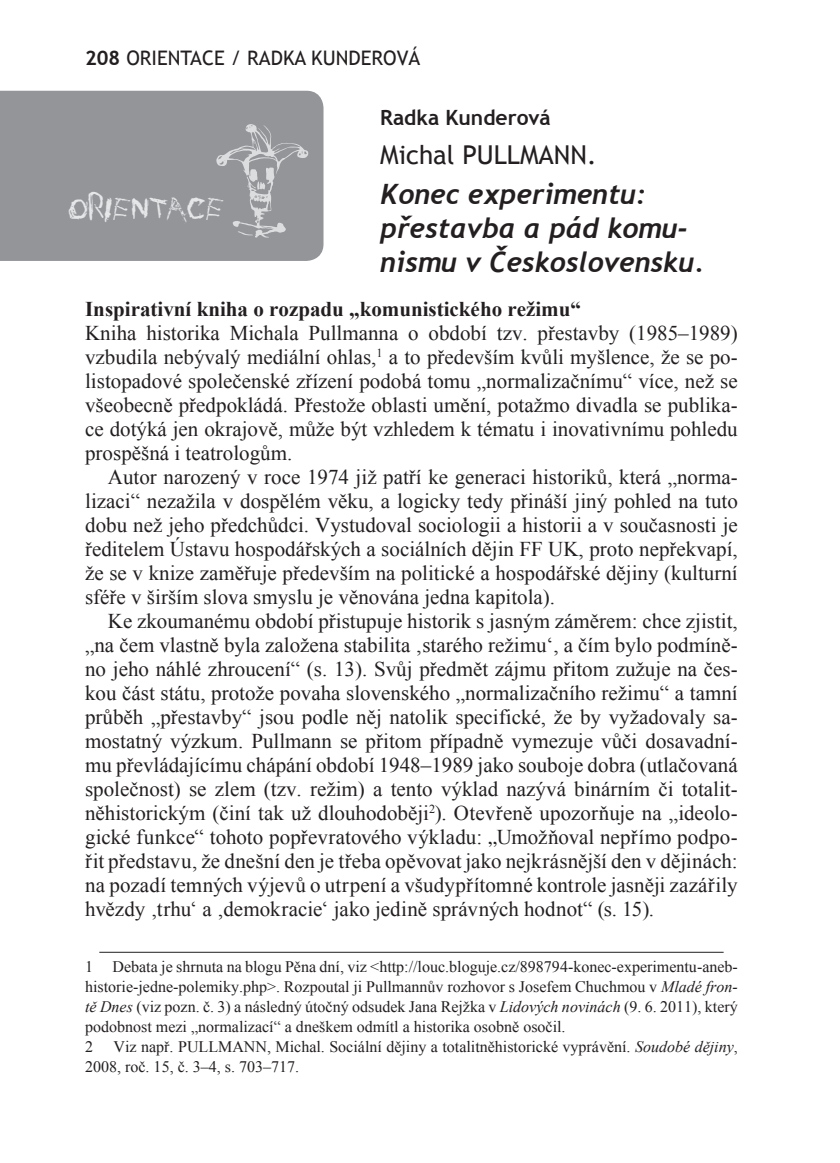
<style>
.page{position:relative;width:840px;height:1163px;background:#fff}
.page>*{position:absolute;margin:0;border:0;box-sizing:border-box;transform-origin:0 0}
.t1{font:36px "Nail Scratch";color:#e6e7e9}
.t2{font:italic 700 28px/34px "Trebuchet";color:#231f20}
.t3{font:26px "Trebuchet MS";color:#231f20}
.t4{font:21px/24px "Times New Roman";color:#231f20;text-align:justify}
.t5{font:700 21px "Times New Roman";color:#231f20}
.t6{font:700 21px "Trebuchet MS";color:#231f20}
.t7{font:20px "Trebuchet MS";color:#231f20}
.t8{font:16px/20px "Times New Roman";color:#231f20}
.s1{font-weight:700}
.s2{font-family:"Times"}
.s3{font-style:italic}
</style>
<div class="page">
<hr style="left:99px;top:951px;width:624px;height:1px;background:#231f20">
<div style="left:0;top:91px;width:323px;height:170px;background:#939598"></div>
<svg style="left:216px;top:124px;width:92px;height:114px;background:#9ea0a3"></svg>
<p class="t7" style="left:85px;top:46px;width:336px"><span class="s1">208</span> ORIENTACE / RADKA KUNDEROVÁ</p>
<h1 class="t1" style="left:68px;top:186px;width:157px">ORIENTACE</h1>
<p class="t6" style="left:380px;top:104px;width:172px">Radka Kunderová</p>
<p class="t3" style="left:380px;top:140px;width:218px">Michal PULLMANN.</p>
<h2 class="t2" style="left:380px;top:177px;width:325px">Konec experimentu: přestavba a pád komu&shy;nismu v Československu.</h2>
<p class="t5" style="left:85px;top:294px;width:497px">Inspirativní kniha o rozpadu „komunistického režimu“</p>
<p class="t4" style="left:85px;top:320px;width:653px">Kniha historika Michala Pullmanna o období tzv. přestavby (1985–1989) vzbudila nebývalý mediální ohlas,<sup>1</sup> a to především kvůli myšlence, že se po&shy;listopadové společenské zřízení podobá tomu „normalizačnímu“ více, než se všeobecně předpokládá. Přestože oblasti umění, potažmo divadla se publika&shy;ce dotýká jen okrajově, může být vzhledem k tématu i inovativnímu pohledu prospěšná i teatrologům.</p>
<p class="t4" style="left:85px;top:464px;width:654px;text-indent:23px">Autor narozený v roce 1974 již patří ke generaci historiků, která „norma&shy;lizaci“ nezažila v dospělém věku, a logicky tedy přináší jiný pohled na tuto dobu než jeho předchůdci. Vystudoval sociologii a historii a v současnosti je ředitelem Ústavu hospodářských a sociálních dějin FF UK, proto nepřekvapí, že se v knize zaměřuje především na politické a hospodářské dějiny (kulturní sféře v širším slova smyslu je věnována jedna kapitola).</p>
<p class="t4" style="left:85px;top:608px;width:653px;text-indent:23px">Ke zkoumanému období přistupuje historik s jasným záměrem: chce zjistit, „na čem vlastně byla založena stabilita ‚starého režimu‘, a čím bylo podmíně&shy;no jeho náhlé zhroucení“ (s. 13). Svůj předmět zájmu přitom zužuje na čes&shy;kou část státu, protože povaha slovenského „normalizačního režimu“ a tamní průběh „přestavby“ jsou podle něj natolik specifické, že by vyžadovaly sa&shy;mostatný výzkum. Pullmann se přitom případně vymezuje vůči dosavadní&shy;mu převládajícímu chápání období 1948–1989 jako souboje dobra (utlačovaná společnost) se zlem (tzv. režim) a tento výklad nazývá binárním či totalit&shy;něhistorickým (činí tak už dlouhodoběji<sup>2</sup>). Otevřeně upozorňuje na „ideolo&shy;gické funkce“ tohoto popřevratového výkladu: <span class="s2">„</span>Umožňoval nepřímo podpo&shy;řit představu, že dnešní den je třeba opěvovat jako nejkrásnější den v dějinách: na pozadí temných výjevů o utrpení a všudypřítomné kontrole jasněji zazářily hvězdy ‚trhu‘ a ‚demokracie‘ jako jedině správných hodnot“ (s. 15).</p>
<p class="t8" style="left:85px;top:956px;width:654px">1 Debata je shrnuta na blogu Pěna dní, viz &lt;http://louc.bloguje.cz/898794-konec-experimentu-aneb&shy;historie-jedne-polemiky.php&gt;. Rozpoutal ji Pullmannův rozhovor s Josefem Chuchmou v <span class="s3">Mladé fron&shy;tě Dnes</span> (viz pozn. č. 3) a následný útočný odsudek Jana Rejžka v <span class="s3">Lidových novinách</span> (9. 6. 2011), který podobnost mezi „normalizací“ a dneškem odmítl a historika osobně osočil.<br>2</p>
<p class="t8" style="left:85px;top:1036px;width:653px;text-indent:28px">Viz např. PULLMANN, Michal. Sociální dějiny a totalitněhistorické vyprávění. <span class="s3">Soudobé dějiny</span>,<br>2008, roč. 15, č. 3–4, s. 703–717.</p>
</div>
